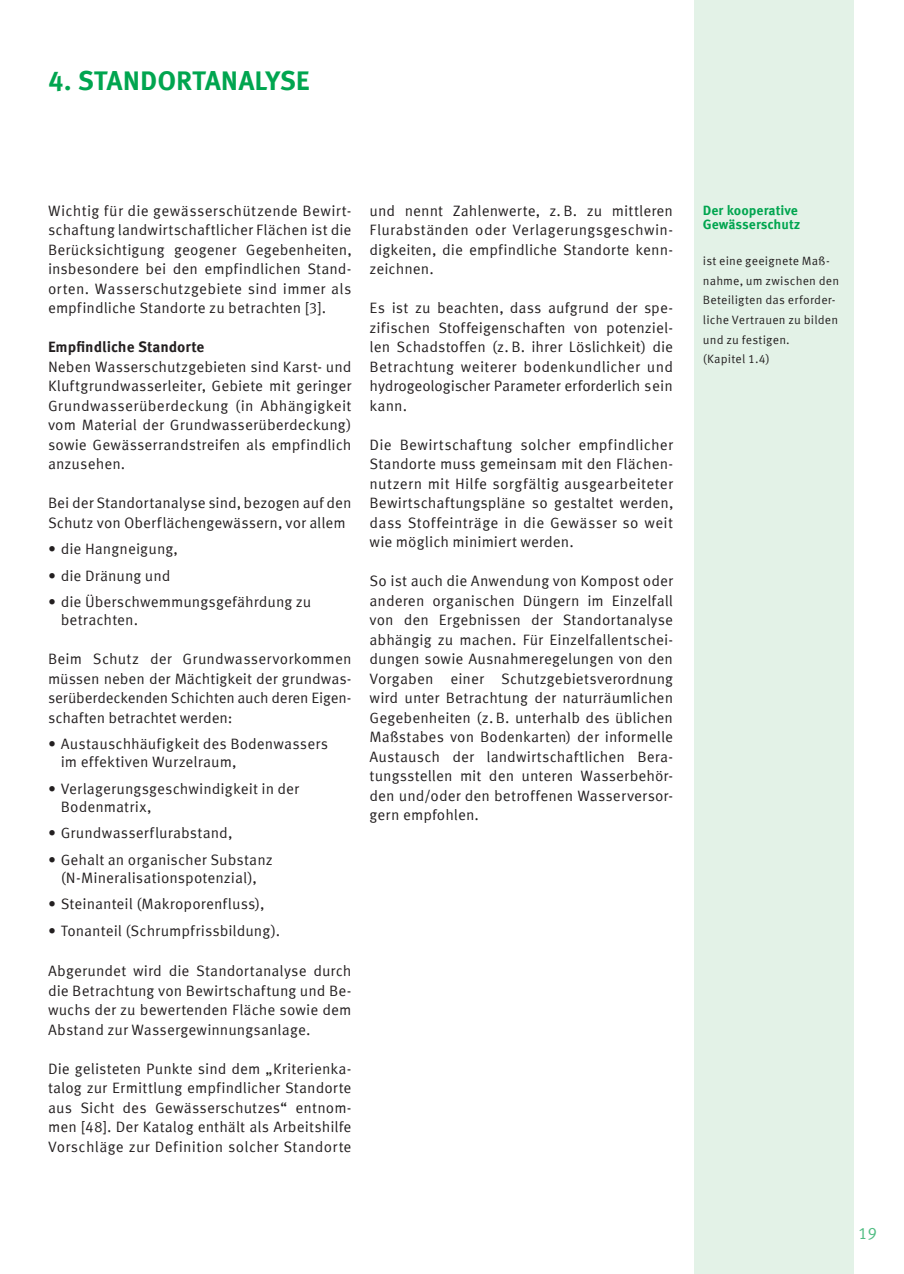
<style>
.page{position:relative;width:904px;height:1274px;background:#fff}
.page>*{position:absolute;margin:0;border:0;box-sizing:border-box;transform-origin:0 0}
.t1{font:700 27px "Meta Corr";letter-spacing:-.005em;color:#00a54f}
.t2{font:16.5px "Meta Corr";color:#51bd83}
.t3{font:15px/19.5px "Meta Corr";color:#231f20;text-align:justify}
.t4{font:700 15px "Meta Corr";color:#231f20}
.t5{font:700 13.5px/14.2px "Meta Corr";color:#00a54f}
.t6{font:12px/19.5px "Meta Corr";letter-spacing:.01em;color:#231f20}
</style>
<div class="page">
<div style="left:694px;top:0;width:159px;height:1274px;background:#e3f2e7"></div>
<h1 class="t1" style="left:48px;top:65px;width:263px">4. STANDORTANALYSE</h1>
<p class="t3" style="left:48px;top:200px;width:305px">Wichtig für die gewässerschützende Bewirt&shy;schaftung landwirtschaftlicher Flächen ist die Berücksichtigung geogener Gegebenheiten, insbesondere bei den empfindlichen Stand&shy;orten. Wasserschutzgebiete sind immer als empfindliche Standorte zu betrachten [3].</p>
<p class="t4" style="left:48px;top:338px;width:158px">Empfindliche Standorte</p>
<p class="t3" style="left:48px;top:356px;width:305px">Neben Wasserschutzgebieten sind Karst- und Kluftgrundwasserleiter, Gebiete mit geringer Grundwasserüberdeckung (in Abhängigkeit vom Material der Grundwasserüberdeckung) sowie Gewässerrandstreifen als empfindlich anzusehen.</p>
<p class="t3" style="left:48px;top:493px;width:305px">Bei der Standortanalyse sind, bezogen auf den<br>Schutz von Oberflächengewässern, vor allem</p>
<p class="t3" style="left:48px;top:539px;width:131px">• die Hangneigung,</p>
<p class="t3" style="left:48px;top:565px;width:124px">• die Dränung und</p>
<p class="t3" style="left:61px;top:592px;width:252px;line-height:18px;text-indent:-13px">• die Überschwemmungsgefährdung zu betrachten.</p>
<p class="t3" style="left:48px;top:649px;width:305px">Beim Schutz der Grundwasservorkommen müssen neben der Mächtigkeit der grundwas&shy;serüberdeckenden Schichten auch deren Eigen&shy;schaften betrachtet werden:</p>
<p class="t3" style="left:61px;top:734px;width:269px;line-height:18px;text-indent:-13px">• Austauschhäufigkeit des Bodenwassers im effektiven Wurzelraum,</p>
<p class="t3" style="left:61px;top:779px;width:240px;line-height:18px;text-indent:-13px">• Verlagerungsgeschwindigkeit in der<br>Bodenmatrix,</p>
<p class="t3" style="left:48px;top:823px;width:186px">• Grundwasserflurabstand,</p>
<p class="t3" style="left:48px;top:850px;width:226px;line-height:18px;text-align:center">• Gehalt an organischer Substanz (N-Mineralisationspotenzial),</p>
<p class="t3" style="left:48px;top:894px;width:218px">• Steinanteil (Makroporenfluss),</p>
<p class="t3" style="left:48px;top:920px;width:234px">• Tonanteil (Schrumpfrissbildung).</p>
<p class="t3" style="left:48px;top:961px;width:305px">Abgerundet wird die Standortanalyse durch die Betrachtung von Bewirtschaftung und Be&shy;wuchs der zu bewertenden Fläche sowie dem Abstand zur Wassergewinnungsanlage.</p>
<p class="t3" style="left:48px;top:1058px;width:305px">Die gelisteten Punkte sind dem „Kriterienka&shy;talog zur Ermittlung empfindlicher Standorte aus Sicht des Gewässerschutzes“ entnom&shy;men [48]. Der Katalog enthält als Arbeitshilfe Vorschläge zur Definition solcher Standorte</p>
<p class="t3" style="left:370px;top:200px;width:305px">und nennt Zahlenwerte, z. B. zu mittleren Flurabständen oder Verlagerungsgeschwin&shy;digkeiten, die empfindliche Standorte kenn&shy;zeichnen.</p>
<p class="t3" style="left:370px;top:298px;width:305px">Es ist zu beachten, dass aufgrund der spe&shy;zifischen Stoffeigenschaften von potenziel&shy;len Schadstoffen (z. B. ihrer Löslichkeit) die Betrachtung weiterer bodenkundlicher und hydrogeologischer Parameter erforderlich sein kann.</p>
<p class="t3" style="left:370px;top:434px;width:305px">Die Bewirtschaftung solcher empfindlicher Standorte muss gemeinsam mit den Flächen&shy;nutzern mit Hilfe sorgfältig ausgearbeiteter Bewirtschaftungspläne so gestaltet werden, dass Stoffeinträge in die Gewässer so weit wie möglich minimiert werden.</p>
<p class="t3" style="left:370px;top:571px;width:305px">So ist auch die Anwendung von Kompost oder anderen organischen Düngern im Einzelfall von den Ergebnissen der Standortanalyse abhängig zu machen. Für Einzelfallentschei&shy;dungen sowie Ausnahmeregelungen von den Vorgaben einer Schutzgebietsverordnung wird unter Betrachtung der naturräumlichen Gegebenheiten (z. B. unterhalb des üblichen Maßstabes von Bodenkarten) der informelle Austausch der landwirtschaftlichen Bera&shy;tungsstellen mit den unteren Wasserbehör&shy;den und/oder den betroffenen Wasserversor&shy;gern empfohlen.</p>
<p class="t5" style="left:703px;top:203px;width:99px">Der kooperative<br>Gewässerschutz</p>
<p class="t6" style="left:703px;top:251px;width:138px">ist eine geeignete Maß&shy;nahme, um zwischen den<br>Beteiligten das erforder&shy;liche Vertrauen zu bilden und zu festigen.<br>(Kapitel 1.4)</p>
<p class="t2" style="left:858px;top:1223px;width:20px">19</p>
</div>
